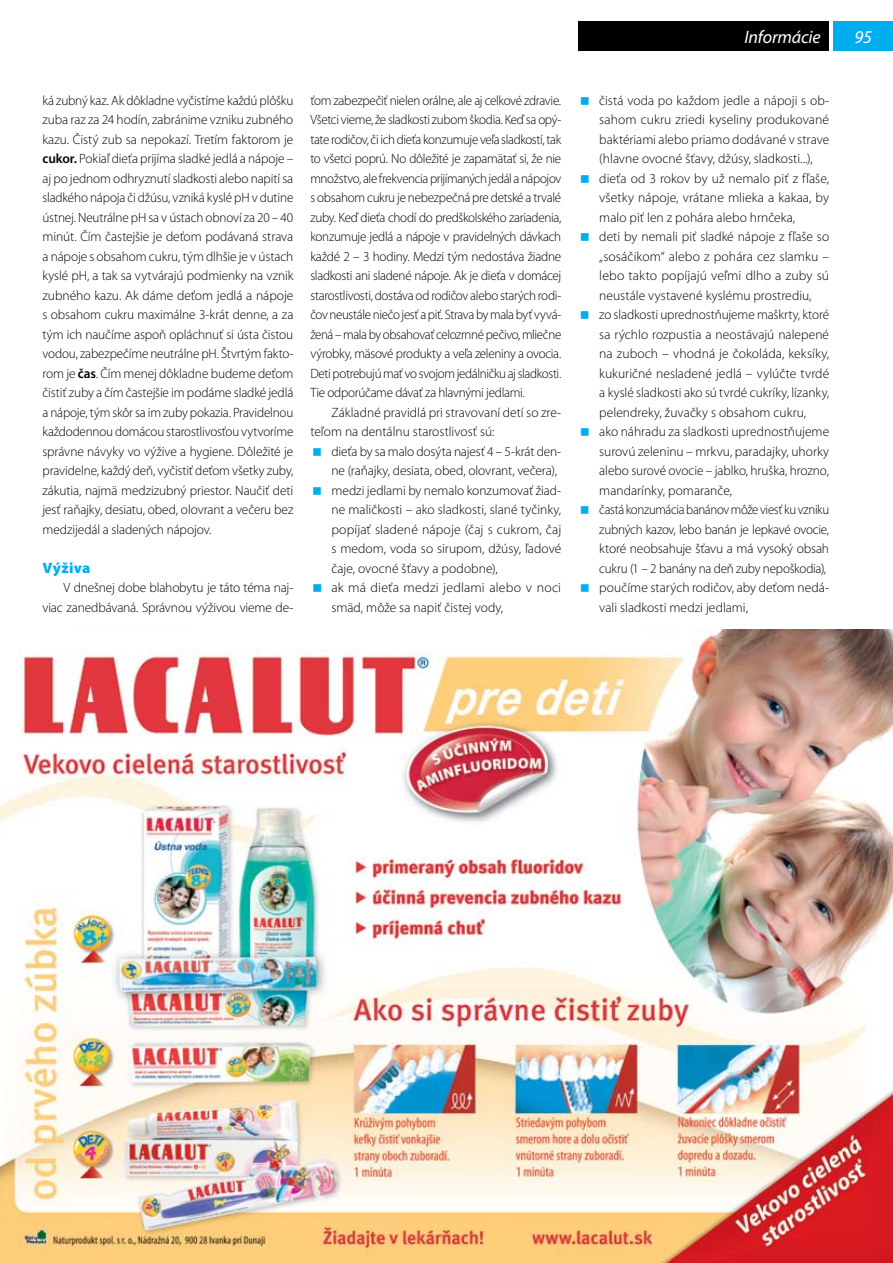
<style>
.page{position:relative;width:893px;height:1263px;background:#fff}
.page>*{position:absolute;margin:0;border:0;box-sizing:border-box;transform-origin:0 0}
.t1{font:italic 18px "Myriad Pro";letter-spacing:-.01em;color:#fff}
.t2{font:900 15px "Myriad Pro";letter-spacing:.015em;color:#00aeef}
.t3{font:300 13.5px/19.5px "Myriad Pro";color:#000}
.s1{font-weight:600}
</style>
<div class="page">
<div style="left:833px;top:21px;width:60px;height:30px;background:#00aeef"></div>
<div style="left:578px;top:21px;width:251px;height:30px;background:#000"></div>
<img style="left:0;top:629px;width:893px;height:634px">
<p class="t3" style="left:43px;top:90px;width:252px;text-align:justify">ká zubný kaz. Ak dôkladne vyčistíme každú plôšku zuba raz za 24 hodín, zabránime vzniku zubného kazu. Čistý zub sa nepokazí. Tretím faktorom je <span class="s1">cukor.</span> Pokiaľ dieťa prijíma sladké jedlá a nápoje – aj po jednom odhryznutí sladkosti alebo napití sa sladkého nápoja či džúsu, vzniká kyslé pH v dutine ústnej. Neutrálne pH sa v ústach obnoví za 20 – 40 minút. Čím častejšie je deťom podávaná strava a nápoje s obsahom cukru, tým dlhšie je v ústach kyslé pH, a tak sa vytvárajú podmienky na vznik zubného kazu. Ak dáme deťom jedlá a nápoje s obsahom cukru maximálne 3-krát denne, a za tým ich naučíme aspoň opláchnuť si ústa čistou vodou, zabezpečíme neutrálne pH. Štvrtým fakto&shy;rom je <span class="s1">čas</span>. Čím menej dôkladne budeme deťom čistiť zuby a čím častejšie im podáme sladké jedlá a nápoje, tým skôr sa im zuby pokazia. Pravidelnou každodennou domácou starostlivosťou vytvoríme správne návyky vo výžive a hygiene. Dôležité je pravidelne, každý deň, vyčistiť deťom všetky zuby, zákutia, najmä medzizubný priestor. Naučiť deti jesť raňajky, desiatu, obed, olovrant a večeru bez medzijedál a sladených nápojov.</p>
<p class="t2" style="left:43px;top:557px;width:49px">Výživa</p>
<p class="t3" style="left:43px;top:578px;width:252px;text-align:right">V dnešnej dobe blahobytu je táto téma naj&shy;viac zanedbávaná. Správnou výživou vieme de-</p>
<p class="t3" style="left:310px;top:90px;width:252px;text-align:justify">ťom zabezpečiť nielen orálne, ale aj celkové zdravie.<br>Všetci vieme, že sladkosti zubom škodia. Keď sa opý&shy;tate rodičov, či ich dieťa konzumuje veľa sladkostí, tak to všetci poprú. No dôležité je zapamätať si, že nie množstvo, ale frekvencia prijímaných jedál a nápojov s obsahom cukru je nebezpečná pre detské a trvalé zuby. Keď dieťa chodí do predškolského zariadenia, konzumuje jedlá a nápoje v pravidelných dávkach každé 2 – 3 hodiny. Medzi tým nedostáva žiadne sladkosti ani sladené nápoje. Ak je dieťa v domácej starostlivosti, dostáva od rodičov alebo starých rodi&shy;čov neustále niečo jesť a piť. Strava by mala byť vyvá&shy;žená – mala by obsahovať celozrnné pečivo, mliečne výrobky, mäsové produkty a veľa zeleniny a ovocia.<br>Deti potrebujú mať vo svojom jedálničku aj sladkosti.<br>Tie odporúčame dávať za hlavnými jedlami.</p>
<p class="t3" style="left:310px;top:402px;width:252px;text-indent:21px">Základné pravidlá pri stravovaní detí so zre&shy;teľom na dentálnu starostlivosť sú:</p>
<p class="t3" style="left:331px;top:441px;width:231px">dieťa by sa malo dosýta najesť 4 – 5-krát den&shy;ne (raňajky, desiata, obed, olovrant, večera), medzi jedlami by nemalo konzumovať žiad&shy;ne maličkosti – ako sladkosti, slané tyčinky, popíjať sladené nápoje (čaj s cukrom, čaj s medom, voda so sirupom, džúsy, ľadové čaje, ovocné šťavy a podobne),<br>ak má dieťa medzi jedlami alebo v noci smäd, môže sa napiť čistej vody,</p>
<h1 class="t1" style="left:744px;top:26px;width:78px">Informácie</h1>
<p class="t3" style="left:599px;top:90px;width:231px">čistá voda po každom jedle a nápoji s ob&shy;sahom cukru zriedi kyseliny produkované baktériami alebo priamo dodávané v strave (hlavne ovocné šťavy, džúsy, sladkosti...), dieťa od 3 rokov by už nemalo piť z fľaše, všetky nápoje, vrátane mlieka a kakaa, by malo piť len z pohára alebo hrnčeka,<br>deti by nemali piť sladké nápoje z fľaše so „sosáčikom“ alebo z pohára cez slamku – lebo takto popíjajú veľmi dlho a zuby sú neustále vystavené kyslému prostrediu,<br>zo sladkosti uprednostňujeme maškrty, ktoré sa rýchlo rozpustia a neostávajú nalepené na zuboch – vhodná je čokoláda, keksíky, kukuričné nesladené jedlá – vylúčte tvrdé a kyslé sladkosti ako sú tvrdé cukríky, lízanky, pelendreky, žuvačky s obsahom cukru,<br>ako náhradu za sladkosti uprednostňujeme surovú zeleninu – mrkvu, paradajky, uhorky alebo surové ovocie – jablko, hruška, hrozno, mandarínky, pomaranče,<br>častá konzumácia banánov môže viesť ku vzniku zubných kazov, lebo banán je lepkavé ovocie, ktoré neobsahuje šťavu a má vysoký obsah cukru (1 – 2 banány na deň zuby nepoškodia), poučíme starých rodičov, aby deťom nedá&shy;vali sladkosti medzi jedlami,</p>
<h1 class="t1" style="left:854px;top:26px;width:19px">95</h1>
</div>
